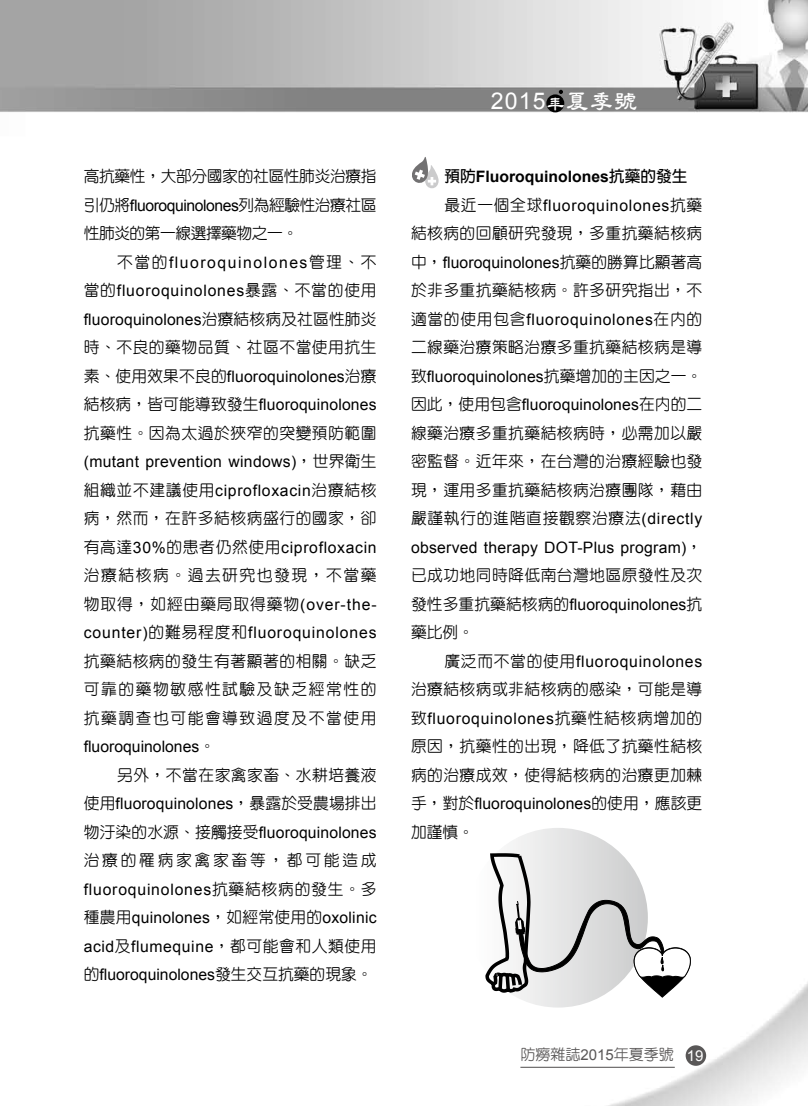
<style>
.page{position:relative;width:808px;height:1106px;background:#fff}
.page>*{position:absolute;margin:0;border:0;box-sizing:border-box;transform-origin:0 0}
.t1{font:23.1px "Arial";color:#fff}
.t2{font:15.75px/28.5px "Arial";letter-spacing:.015em;color:#000}
.t3{font:500 15.75px/28.5px "Yen Round";letter-spacing:.03em;color:#000;text-align:justify}
.t4{font:15.75px "Arial";letter-spacing:.045em;color:#000}
.t5{font:700 15.75px/28.5px "Arial";color:#000}
.t6{font:500 15.75px/28.5px "Yen Round";letter-spacing:.1em;color:#000}
.t7{font:15.75px "Arial";letter-spacing:.055em;color:#000}
.t8{font:15.75px "Arial";letter-spacing:-.03em;color:#000}
.t9{font:15.75px "Arial";letter-spacing:.04em;color:#000}
.t10{font:500 15.75px "Yen Round";letter-spacing:-.025em;color:#000}
.t11{font:500 15.75px "Yen Round";letter-spacing:.175em;color:#000}
.t12{font:500 15.75px "Yen Round";letter-spacing:-.03em;color:#000}
.t13{font:500 15px "Yen Round";color:#595757}
.s1{font-family:"Yen Round";font-weight:500}
.s2{font-family:"Arial";font-weight:400}
.s3{font-family:"Jen Lei";font-weight:700}
.s4{font-family:"New Gothic"}
.s5{font-weight:400}
.s6{font-family:"Arial";font-weight:400;color:#fff}
</style>
<div class="page">
<img style="left:0;top:0;width:808px;height:1106px">
<hr style="left:520px;top:1066px;width:155px;height:1px;background:#595757">
<div style="left:686px;top:1045px;width:20px;height:20px;background:#595757;border-radius:50%"></div>
<div style="left:546px;top:94px;width:18px;height:18px;background:#000;border-radius:50%"></div>
<svg style="left:559px;top:90px;width:4px;height:4px"></svg>
<svg style="left:468px;top:828px;width:180px;height:179px"></svg>
<svg style="left:484px;top:851px;width:207px;height:146px"></svg>
<svg style="left:411px;top:156px;width:28px;height:32px"></svg>
<p class="t10" style="left:84px;top:168px;width:294px">高抗藥性，大部分國家的社區性肺炎治療指</p>
<p class="t8" style="left:84px;top:196px;width:294px"><span class="s1">引仍將</span>fluoroquinolones<span class="s1">列為經驗性治療社區</span></p>
<p class="t12" style="left:84px;top:225px;width:216px">性肺炎的第一線選擇藥物之一。</p>
<p class="t2" style="left:84px;top:248px;width:294px;text-align:justify;text-indent:33px"><span class="s1">不當的</span>fluoroquinolones<span class="s1">管理、不當的</span>fluoroquinolones<span class="s1">暴露、不當的使用</span>fluoroquinolones<span class="s1">治療結核病及社區性肺炎</span></p>
<p class="t3" style="left:84px;top:333px;width:294px">時、不良的藥物品質、社區不當使用抗生</p>
<p class="t2" style="left:84px;top:362px;width:294px"><span class="s1">素、使用效果不良的</span>fluoroquinolones<span class="s1">治療結核病，皆可能導致發生</span>fluoroquinolones</p>
<p class="t3" style="left:84px;top:418px;width:294px">抗藥性。因為太過於狹窄的突變預防範圍</p>
<p class="t2" style="left:84px;top:447px;width:294px">(mutant prevention windows)<span class="s1">，世界衛生組織並不建議使用</span>ciprofloxacin<span class="s1">治療結核</span></p>
<p class="t3" style="left:84px;top:504px;width:294px">病，然而，在許多結核病盛行的國家，卻</p>
<p class="t9" style="left:84px;top:538px;width:294px"><span class="s1">有高達</span>30%<span class="s1">的患者仍然使用</span>ciprofloxacin</p>
<p class="t6" style="left:84px;top:561px;width:294px">治療結核病。過去研究也發現，不當藥物取得，如經由藥局取得藥物<span class="s2">(over-the-</span></p>
<p class="t7" style="left:84px;top:624px;width:294px">counter)<span class="s1">的難易程度和</span>fluoroquinolones</p>
<p class="t3" style="left:84px;top:646px;width:294px">抗藥結核病的發生有著顯著的相關。缺乏可靠的藥物敏感性試驗及缺乏經常性的抗藥調查也可能會導致過度及不當使用</p>
<p class="t2" style="left:84px;top:732px;width:133px">fluoroquinolones<span class="s1">。</span></p>
<p class="t3" style="left:117px;top:760px;width:261px">另外，不當在家禽家畜、水耕培養液</p>
<p class="t2" style="left:84px;top:789px;width:294px"><span class="s1">使用</span>fluoroquinolones<span class="s1">，暴露於受農場排出物汙染的水源、接觸接受</span>fluoroquinolones</p>
<p class="t11" style="left:84px;top:852px;width:294px">治療的罹病家禽家畜等，都可能造成</p>
<p class="t2" style="left:84px;top:875px;width:294px;text-align:justify">fluoroquinolones<span class="s1">抗藥結核病的發生。多種農用</span>quinolones<span class="s1">，如經常使用的</span>oxolinic acid<span class="s1">及</span>flumequine<span class="s1">，都可能會和人類使用的</span>fluoroquinolones<span class="s1">發生交互抗藥的現象。</span></p>
<h1 class="t1" style="left:491px;top:88px;width:148px">2015<sub>年</sub><span class="s3">夏季號</span></h1>
<p class="t5" style="left:444px;top:162px;width:259px"><span class="s4">預防</span>Fluoroquinolones<span class="s4">抗藥的發生</span><span class="s1">最近一個全球</span><span class="s5">fluoroquinolones</span><span class="s1">抗藥</span></p>
<p class="t3" style="left:411px;top:219px;width:293px">結核病的回顧研究發現，多重抗藥結核病</p>
<p class="t2" style="left:411px;top:248px;width:293px"><span class="s1">中，</span>fluoroquinolones<span class="s1">抗藥的勝算比顯著高</span></p>
<p class="t3" style="left:411px;top:276px;width:293px">於非多重抗藥結核病。許多研究指出，不</p>
<p class="t4" style="left:411px;top:310px;width:293px"><span class="s1">適當的使用包含</span>fluoroquinolones<span class="s1">在內的</span></p>
<p class="t3" style="left:411px;top:333px;width:293px">二線藥治療策略治療多重抗藥結核病是導</p>
<p class="t2" style="left:411px;top:362px;width:293px"><span class="s1">致</span>fluoroquinolones<span class="s1">抗藥增加的主因之一。因此，使用包含</span>fluoroquinolones<span class="s1">在內的二</span></p>
<p class="t3" style="left:411px;top:418px;width:293px">線藥治療多重抗藥結核病時，必需加以嚴密監督。近年來，在台灣的治療經驗也發現，運用多重抗藥結核病治療團隊，藉由嚴謹執行的進階直接觀察治療法<span class="s2">(directly</span></p>
<p class="t2" style="left:411px;top:533px;width:293px">observed therapy DOT-Plus program)<span class="s1">，</span></p>
<p class="t3" style="left:411px;top:561px;width:293px">已成功地同時降低南台灣地區原發性及次</p>
<p class="t2" style="left:411px;top:590px;width:293px"><span class="s1">發性多重抗藥結核病的</span>fluoroquinolones<span class="s1">抗</span></p>
<p class="t3" style="left:411px;top:618px;width:64px">藥比例。</p>
<p class="t4" style="left:444px;top:652px;width:259px"><span class="s1">廣泛而不當的使用</span>fluoroquinolones</p>
<p class="t3" style="left:411px;top:675px;width:293px">治療結核病或非結核病的感染，可能是導</p>
<p class="t4" style="left:411px;top:709px;width:293px"><span class="s1">致</span>fluoroquinolones<span class="s1">抗藥性結核病增加的</span></p>
<p class="t3" style="left:411px;top:732px;width:293px">原因，抗藥性的出現，降低了抗藥性結核病的治療成效，使得結核病的治療更加棘</p>
<p class="t2" style="left:411px;top:789px;width:293px"><span class="s1">手，對於</span>fluoroquinolones<span class="s1">的使用，應該更</span></p>
<p class="t3" style="left:411px;top:817px;width:64px">加謹慎。</p>
<p class="t13" style="left:520px;top:1046px;width:185px">防癆雜誌<span class="s2">2015</span>年夏季號 <span class="s6">19</span></p>
</div>
